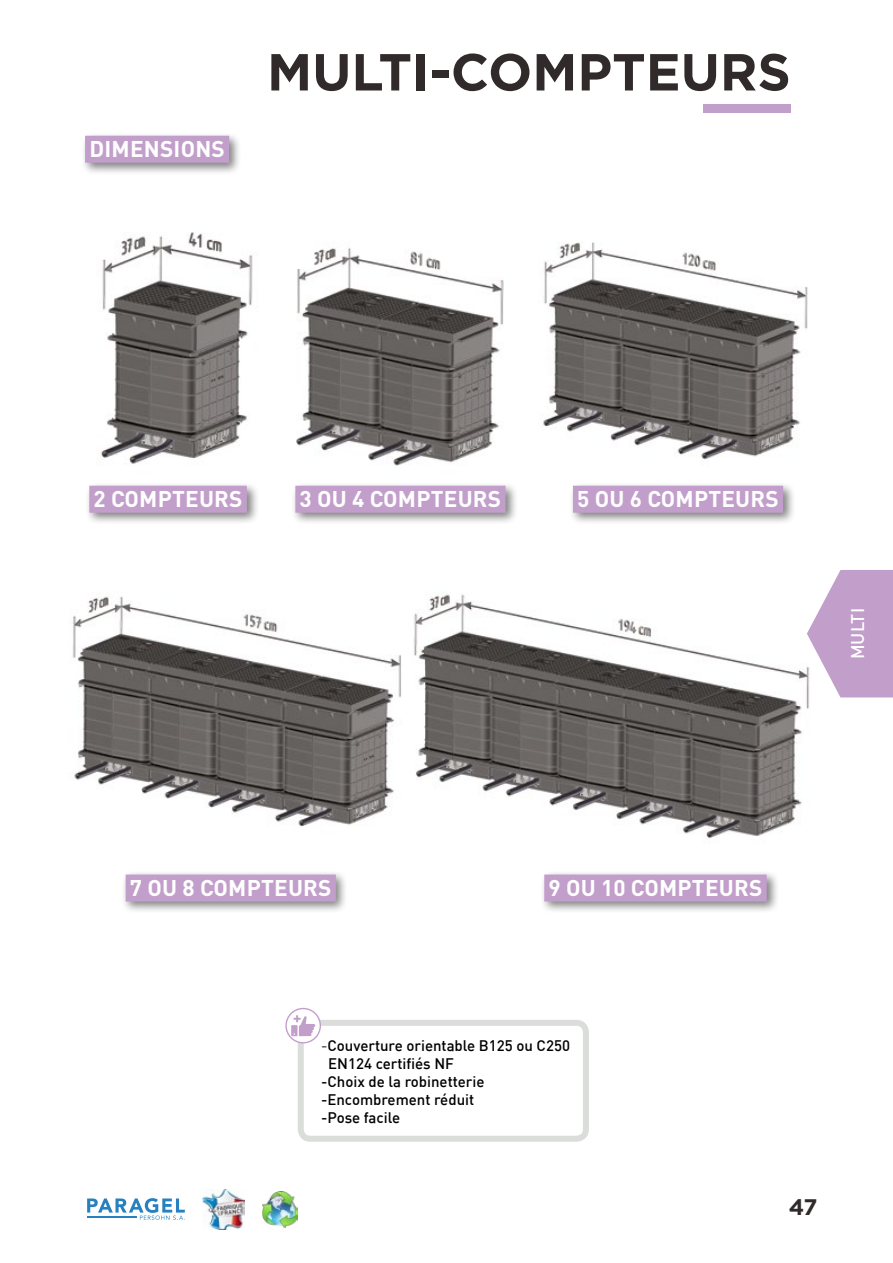
<style>
.page{position:relative;width:893px;height:1263px;background:#fff}
.page>*{position:absolute;margin:0;border:0;box-sizing:border-box;transform-origin:0 0}
.t1{font:700 52.05px "Gotham";color:#302a2a}
.t2{font:700 22.5px "DIN Pro";letter-spacing:.01em;color:#fff}
.t3{font:700 22.5px "Gotham";color:#302a2a}
.t4{font:500 18px "DIN";color:#fff}
.t5{font:500 15px "DIN";color:#000}
.s1{color:#575756}
</style>
<div class="page">
<img style="left:262px;top:1191px;width:36px;height:37px">
<img style="left:202px;top:1189px;width:42px;height:41px">
<svg style="left:87px;top:1198px;width:98px;height:22px"></svg>
<hr style="left:87px;top:1216px;width:49px;height:2px;background:#2781c1">
<img style="left:414px;top:592px;width:395px;height:246px">
<img style="left:72px;top:596px;width:329px;height:230px">
<img style="left:97px;top:232px;width:156px;height:232px">
<div style="left:704px;top:105px;width:87px;height:8px;background:#c29fcb"></div>
<div style="left:81px;top:131px;width:161px;height:44px;background:#000;opacity:.5"></div>
<div style="left:85px;top:136px;width:144px;height:27px;background:#c29fcb"></div>
<div style="left:85px;top:482px;width:175px;height:43px;background:#000;opacity:.5"></div>
<div style="left:89px;top:486px;width:158px;height:27px;background:#c29fcb"></div>
<div style="left:291px;top:482px;width:228px;height:43px;background:#000;opacity:.5"></div>
<div style="left:295px;top:486px;width:211px;height:27px;background:#c29fcb"></div>
<div style="left:569px;top:482px;width:227px;height:43px;background:#000;opacity:.5"></div>
<div style="left:573px;top:486px;width:210px;height:27px;background:#c29fcb"></div>
<div style="left:122px;top:871px;width:227px;height:42px;background:#000;opacity:.5"></div>
<div style="left:126px;top:874px;width:210px;height:27px;background:#c29fcb"></div>
<div style="left:540px;top:871px;width:240px;height:42px;background:#000;opacity:.5"></div>
<div style="left:544px;top:874px;width:223px;height:27px;background:#c29fcb"></div>
<div style="left:298px;top:1020px;width:291px;height:122px;border:6px solid #daddda;border-radius:10px"></div>
<svg style="left:286px;top:1008px;width:34px;height:35px"></svg>
<div style="left:285px;top:1008px;width:36px;height:35px;border:1px solid #c29fcb;border-radius:50%"></div>
<svg style="left:291px;top:1015px;width:24px;height:21px"></svg>
<img style="left:296px;top:248px;width:208px;height:218px">
<img style="left:543px;top:241px;width:265px;height:219px">
<svg style="left:807px;top:570px;width:86px;height:127px"></svg>
<h2 class="t2" style="left:89px;top:134px;width:137px">DIMENSIONS</h2>
<h1 class="t1" style="left:267px;top:38px;width:525px">MULTI-COMPTEURS</h1>
<h2 class="t2" style="left:94px;top:483px;width:150px">2 COMPTEURS</h2>
<h2 class="t2" style="left:300px;top:483px;width:203px">3 OU 4 COMPTEURS</h2>
<h2 class="t2" style="left:577px;top:483px;width:203px">5 OU 6 COMPTEURS</h2>
<p class="t4" style="left:846px;top:659px;width:53px;rotate:-90deg">MULTI</p>
<h2 class="t2" style="left:130px;top:872px;width:203px">7 OU 8 COMPTEURS</h2>
<h2 class="t2" style="left:549px;top:872px;width:215px">9 OU 10 COMPTEURS</h2>
<p class="t5" style="left:321px;top:1036px;width:250px"><span class="s1">-</span>Couverture orientable B125 ou C250</p>
<p class="t5" style="left:328px;top:1054px;width:127px">EN124 certifiés NF</p>
<p class="t5" style="left:321px;top:1072px;width:165px">-Choix de la robinetterie</p>
<p class="t5" style="left:321px;top:1090px;width:155px">-Encombrement réduit</p>
<p class="t5" style="left:321px;top:1108px;width:81px">-Pose facile</p>
<h2 class="t3" style="left:789px;top:1192px;width:30px">47</h2>
</div>
